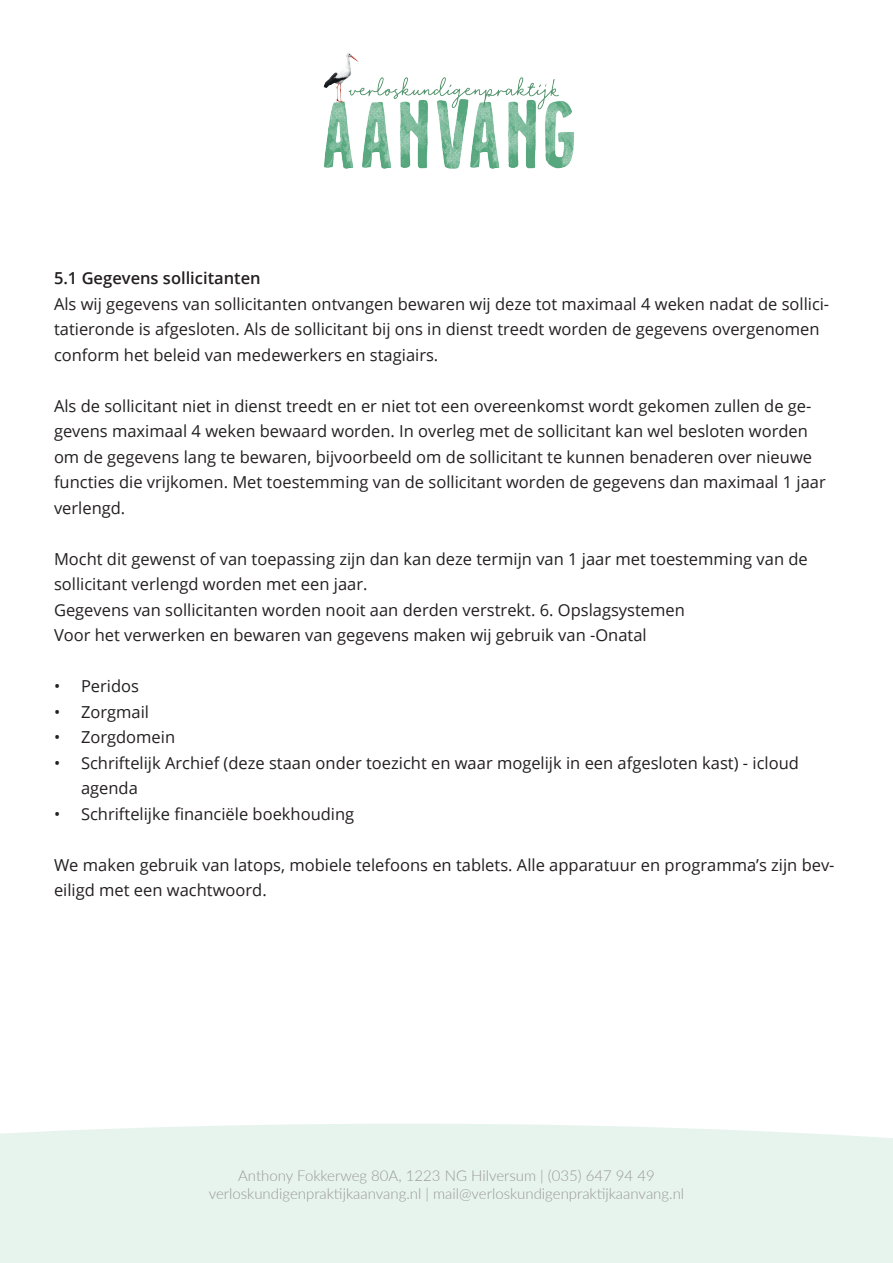
<style>
.page{position:relative;width:893px;height:1263px;background:#fff}
.page>*{position:absolute;margin:0;border:0;box-sizing:border-box;transform-origin:0 0}
.t1{font:16.5px/25.5px "Open Sans";color:#231f20}
.t2{font:600 16.5px "Open Sans";color:#231f20}
.t3{font:300 15px "Lato";color:#9a9898}
</style>
<div class="page">
<img style="left:323px;top:53px;width:251px;height:116px">
<div style="left:0;top:1124px;width:893px;height:139px;background:#e7f4ee"></div>
<p class="t2" style="left:54px;top:267px;width:208px">5.1 Gegevens sollicitanten</p>
<p class="t1" style="left:54px;top:290px;width:777px">Als wij gegevens van sollicitanten ontvangen bewaren wij deze tot maximaal 4 weken nadat de sollici&shy;tatieronde is afgesloten. Als de sollicitant bij ons in dienst treedt worden de gegevens overgenomen conform het beleid van medewerkers en stagiairs.</p>
<p class="t1" style="left:54px;top:392px;width:773px">Als de sollicitant niet in dienst treedt en er niet tot een overeenkomst wordt gekomen zullen de ge&shy;gevens maximaal 4 weken bewaard worden. In overleg met de sollicitant kan wel besloten worden om de gegevens lang te bewaren, bijvoorbeeld om de sollicitant te kunnen benaderen over nieuwe functies die vrijkomen. Met toestemming van de sollicitant worden de gegevens dan maximaal 1 jaar verlengd.</p>
<p class="t1" style="left:54px;top:545px;width:755px">Mocht dit gewenst of van toepassing zijn dan kan deze termijn van 1 jaar met toestemming van de sollicitant verlengd worden met een jaar.</p>
<p class="t1" style="left:54px;top:596px;width:632px">Gegevens van sollicitanten worden nooit aan derden verstrekt. 6. Opslagsystemen</p>
<p class="t1" style="left:54px;top:622px;width:594px">Voor het verwerken en bewaren van gegevens maken wij gebruik van -Onatal</p>
<p class="t1" style="left:54px;top:673px;width:87px">• Peridos</p>
<p class="t1" style="left:54px;top:698px;width:97px">• Zorgmail</p>
<p class="t1" style="left:54px;top:724px;width:123px">• Zorgdomein</p>
<p class="t1" style="left:81px;top:749px;width:719px;text-indent:-27px">• Schriftelijk Archief (deze staan onder toezicht en waar mogelijk in een afgesloten kast) - icloud agenda</p>
<p class="t1" style="left:54px;top:800px;width:302px">• Schriftelijke financiële boekhouding</p>
<p class="t1" style="left:54px;top:851px;width:782px">We maken gebruik van latops, mobiele telefoons en tablets. Alle apparatuur en programma’s zijn bev&shy;eiligd met een wachtwoord.</p>
<p class="t3" style="left:238px;top:1165px;width:418px">Anthony Fokkerweg 80A, 1223 NG Hilversum | (035) 647 94 49</p>
<p class="t3" style="left:209px;top:1183px;width:477px">verloskundigenpraktijkaanvang.nl | mail@verloskundigenpraktijkaanvang.nl</p>
</div>
